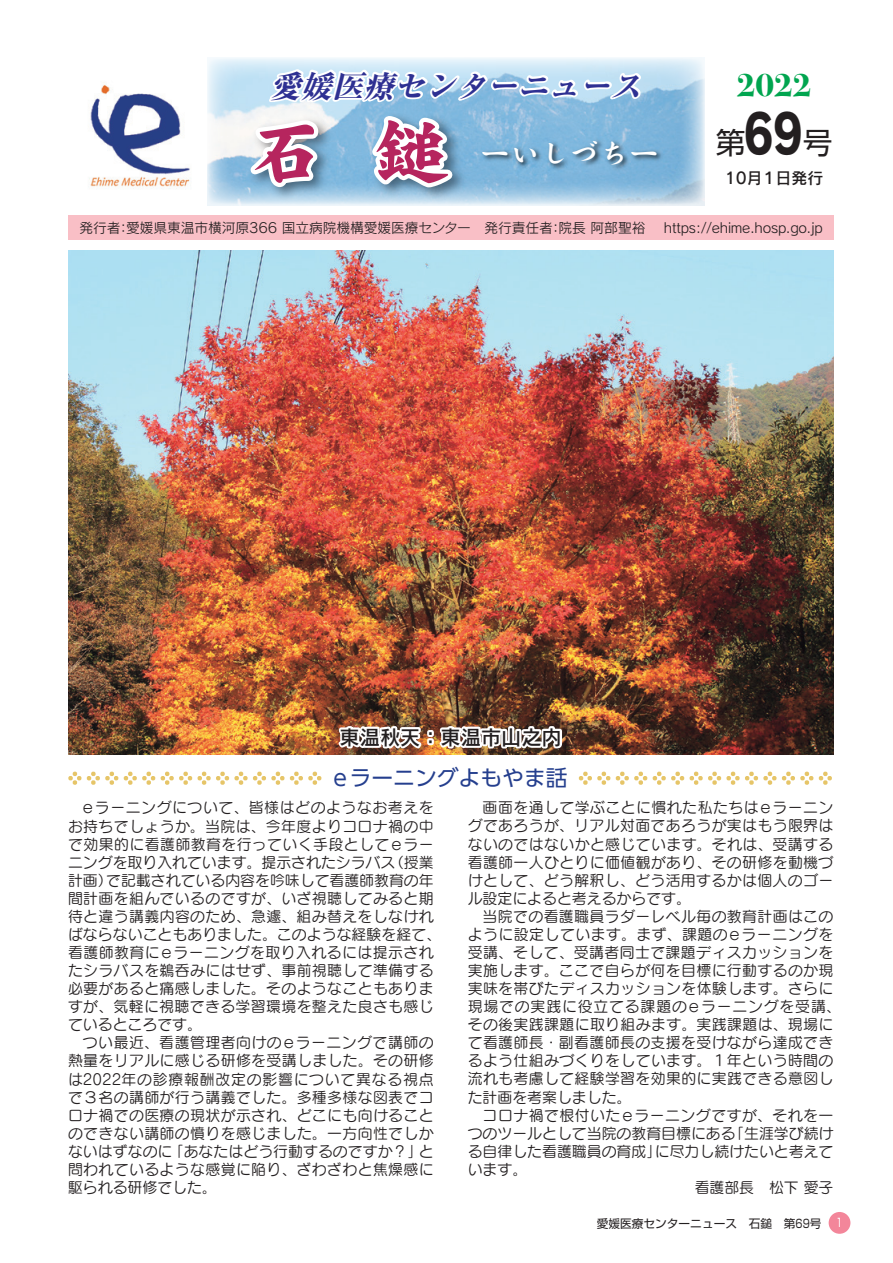
<style>
.page{position:relative;width:893px;height:1263px;background:#fff}
.page>*{position:absolute;margin:0;border:0;box-sizing:border-box;transform-origin:0 0}
.t1{font:74.25px "DF Kai Sho Std W12";color:#b6255e}
.t2{font:33.3px "Bodoni Svty Two ITCTT Bold";color:#00a54f}
.t3{font:italic 800 30.9px "Ryumin Pro";color:#2e3092}
.t4{font:29.7px "DF Kai Sho Std W9";color:#fff}
.t5{font:29.7px "Shin Go Pro";color:#231f20}
.t6{font:21.75px "UD Shin Go Pro";color:#253f8e}
.t7{font:20.25px "Rodin Pro DB";color:#231f20}
.t8{font:15.9px "Rodin Pro DB";color:#231f20}
.t9{font:14.85px/18px "Seurat Pro M";letter-spacing:.025em;color:#231f20}
.t10{font:14.85px "Seurat Pro M";color:#231f20}
.t11{font:13.8px "Rodin Pro M";letter-spacing:-.01em;color:#231f20}
.t12{font:11.7px "Shin Go Pro";color:#231f20}
.s1{font-family:"Rodin Pro EB";font-size:53.1px}
.s2{color:#fff}
</style>
<div class="page">
<img style="left:89px;top:82px;width:101px;height:107px">
<img style="left:207px;top:57px;width:498px;height:148px">
<div style="left:68px;top:215px;width:766px;height:24px;background:#f9bfc6"></div>
<svg style="left:240px;top:57px;width:410px;height:194px"></svg>
<img style="left:476px;top:134px;width:192px;height:43px">
<svg style="left:578px;top:771px;width:254px;height:14px"></svg>
<div style="left:829px;top:1212px;width:21px;height:22px;background:#f3869a;border-radius:50%"></div>
<img style="left:68px;top:251px;width:765px;height:504px">
<img style="left:334px;top:706px;width:91px;height:48px">
<div style="left:427px;top:730px;width:7px;height:7px;border:4px solid #fff"></div>
<div style="left:427px;top:738px;width:7px;height:7px;border:4px solid #fff"></div>
<img style="left:434px;top:716px;width:130px;height:36px">
<svg style="left:68px;top:771px;width:254px;height:14px"></svg>
<h3 class="t3" style="left:270px;top:62px;width:384px">愛媛医療センターニュース</h3>
<h1 class="t1" style="left:251px;top:111px;width:199px">石 鎚</h1>
<h2 class="t2" style="left:737px;top:57px;width:76px">2022</h2>
<h3 class="t5" style="left:716px;top:118px;width:118px">第<span class="s1">69</span>号</h3>
<p class="t8" style="left:725px;top:168px;width:100px">10月１日発行</p>
<p class="t11" style="left:79px;top:219px;width:745px">発行者：愛媛県東温市横河原366 国立病院機構愛媛医療センター　発行責任者：院長 阿部聖裕　 https://ehime.hosp.go.jp</p>
<h3 class="t4" style="left:480px;top:137px;width:180px">ーいしづちー</h3>
<h3 class="t7" style="left:340px;top:724px;width:224px">東温秋天：東温市山之内</h3>
<h3 class="t6" style="left:333px;top:760px;width:236px">eラーニングよもやま話</h3>
<p class="t9" style="left:68px;top:798px;width:375px;text-indent:15px">Eラーニングについて、皆様はどのようなお考えをお持ちでしょうか。当院は、今年度よりコロナ禍の中で効果的に看護師教育を行っていく手段としてEラーニングを取り入れています。提示されたシラバス（授業計画）で記載されている内容を吟味して看護師教育の年間計画を組んでいるのですが、いざ視聴してみると期待と違う講義内容のため、急遽、組み替えをしなければならないこともありました。このような経験を経て、看護師教育にEラーニングを取り入れるには提示されたシラバスを鵜呑みにはせず、事前視聴して準備する必要があると痛感しました。そのようなこともありますが、気軽に視聴できる学習環境を整えた良さも感じているところです。</p>
<p class="t9" style="left:68px;top:1033px;width:367px;text-align:justify;text-indent:15px">つい最近、看護管理者向けのEラーニングで講師の熱量をリアルに感じる研修を受講しました。その研修は2022年の診療報酬改定の影響について異なる視点で３名の講師が行う講義でした。多種多様な図表でコロナ禍での医療の現状が示され、どこにも向けることのできない講師の憤りを感じました。一方向性でしかないはずなのに「あなたはどう行動するのですか？」と問われているような感覚に陥り、ざわざわと焦燥感に駆られる研修でした。</p>
<p class="t9" style="left:468px;top:798px;width:367px;text-align:justify;text-indent:15px">画面を通して学ぶことに慣れた私たちはEラーニングであろうが、リアル対面であろうが実はもう限界はないのではないかと感じています。それは、受講する看護師一人ひとりに価値観があり、その研修を動機づけとして、どう解釈し、どう活用するかは個人のゴール設定によると考えるからです。</p>
<p class="t9" style="left:468px;top:907px;width:374px;text-indent:15px">当院での看護職員ラダーレベル毎の教育計画はこのように設定しています。まず、課題のEラーニングを受講、そして、受講者同士で課題ディスカッションを実施します。ここで自らが何を目標に行動するのか現実味を帯びたディスカッションを体験します。さらに現場での実践に役立てる課題のEラーニングを受講、その後実践課題に取り組みます。実践課題は、現場にて看護師長・副看護師長の支援を受けながら達成できるよう仕組みづくりをしています。１年という時間の流れも考慮して経験学習を効果的に実践できる意図した計画を考案しました。</p>
<p class="t9" style="left:483px;top:1105px;width:352px">コロナ禍で根付いたEラーニングですが、それを一</p>
<p class="t10" style="left:468px;top:1123px;width:367px">つのツールとして当院の教育目標にある「生涯学び続け</p>
<p class="t10" style="left:468px;top:1141px;width:367px">る自律した看護職員の育成」に尽力し続けたいと考えて</p>
<p class="t9" style="left:468px;top:1160px;width:61px">います。</p>
<p class="t9" style="left:695px;top:1178px;width:140px">看護部長　松下 愛子</p>
<p class="t12" style="left:597px;top:1214px;width:248px">愛媛医療センターニュース　石鎚　第69号 <span class="s2">1</span></p>
</div>
